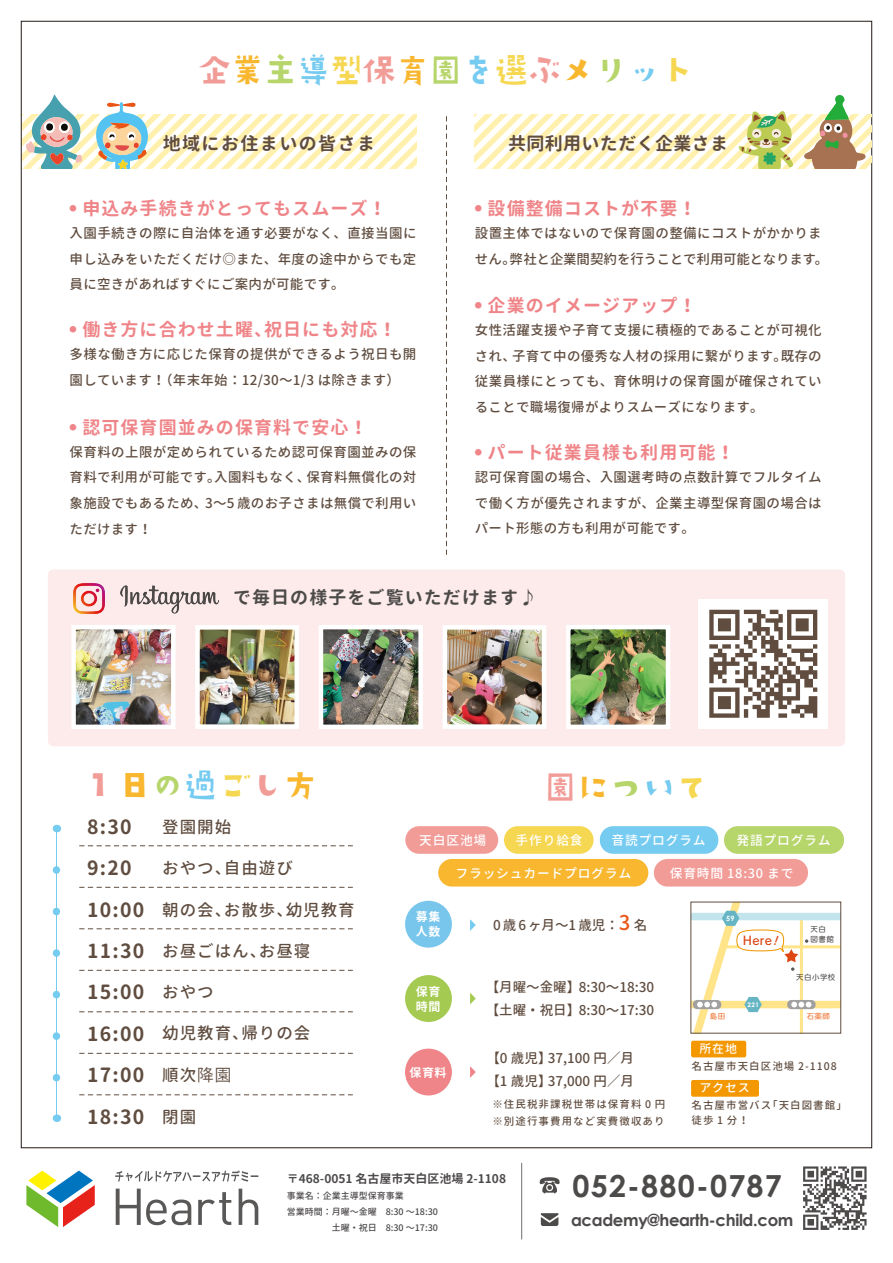
<style>
.page{position:relative;width:893px;height:1263px;background:#fff}
.page>*{position:absolute;margin:0;border:0;box-sizing:border-box;transform-origin:0 0}
.t1{font:37.5px "AB kirigirisu";letter-spacing:-.12em;color:#f29c98}
.t2{font:700 30.45px "Century Gothic";letter-spacing:.04em;color:#4d4a4a}
.t3{font:700 19.5px/41.4px "Gen Jyuu Gothic";letter-spacing:.06em;color:#604d40}
.t4{font:700 18px "Gen Jyuu Gothic";letter-spacing:.06em;color:#ef8589}
.t5{font:700 18px "Gen Jyuu Gothic";letter-spacing:.06em;color:#4d4a4a}
.t6{font:700 18px "Gen Jyuu Gothic";letter-spacing:.02em;color:#604d40}
.t7{font:700 18px "Gen Jyuu Gothic";letter-spacing:.08em;color:#604d40}
.t8{font:500 16.5px "Gen Jyuu Gothic";letter-spacing:.06em;color:#604d40}
.t9{font:700 16.5px "Century Gothic";letter-spacing:-.02em;color:#4d4a4a}
.t10{font:500 13.5px/25.5px "Gen Jyuu Gothic";letter-spacing:.025em;color:#604d40;text-align:justify}
.t11{font:500 13.5px/23.1px "Gen Jyuu Gothic";color:#604d40}
.t12{font:500 13.5px "Gen Jyuu Gothic";letter-spacing:.15em;color:#604d40}
.t13{font:500 12.75px "Gen Jyuu Gothic";letter-spacing:.06em;color:#fff}
.t14{font:700 12px "Gen Jyuu Gothic";color:#4d4a4a}
.t15{font:700 12px/15px "Gen Jyuu Gothic";letter-spacing:.04em;color:#fff}
.t16{font:500 12px "Gen Jyuu Gothic";letter-spacing:.06em;color:#fff}
.t17{font:12px "Rodin Pro N DB";color:#db4514}
.t18{font:500 10.5px/17.1px "Gen Jyuu Gothic";letter-spacing:.1em;color:#604d40}
.t19{font:500 9px/15.8px "Gen Jyuu Gothic";color:#4d4a4a}
.t20{font:7.5px "Hira Maru Pro W4";letter-spacing:.06em;color:#3f3b3a}
.t21{font:7.5px "Hira Maru Pro W4";color:#ec6922}
.t22{font:700 7.2px "Century Gothic";color:#fff}
.t23{font:700 6.3px "Century Gothic";color:#fff}
.s1{color:#f8b72f}
.s2{color:#b6d56a}
.s3{color:#76cbf1}
.s4{color:#f6d751}
.s5{font-weight:700;font-size:19.5px}
.s6{font-weight:500;font-size:16.5px}
.s7{font-family:"Koz Go Pr 6 N";font-weight:400;font-size:16.5px}
.s8{font-size:20.25px;color:#ea5516}
</style>
<div class="page">
<div style="left:48px;top:569px;width:797px;height:177px;background:#fcebea;border-radius:5px"></div>
<div style="left:405px;top:826px;width:93px;height:28px;background:#f29c98;border-radius:14px"></div>
<svg style="left:446px;top:116px;width:1px;height:439px"></svg>
<div style="left:438px;top:859px;width:210px;height:27px;background:#f8b72f;border-radius:14px"></div>
<div style="left:654px;top:859px;width:154px;height:27px;background:#f29c98;border-radius:14px"></div>
<div style="left:504px;top:826px;width:90px;height:28px;background:#f6d751;border-radius:14px"></div>
<div style="left:600px;top:826px;width:118px;height:28px;background:#76cbf1;border-radius:13px"></div>
<div style="left:724px;top:826px;width:120px;height:28px;background:#b6d56a;border-radius:14px"></div>
<svg style="left:26px;top:1170px;width:69px;height:57px"></svg>
<svg style="left:116px;top:1188px;width:75px;height:37px"></svg>
<svg style="left:198px;top:1192px;width:33px;height:33px"></svg>
<svg style="left:239px;top:1188px;width:19px;height:37px"></svg>
<svg style="left:115px;top:1170px;width:143px;height:12px"></svg>
<hr style="left:521px;top:1163px;width:1px;height:76px;background:#72716e">
<svg style="left:539px;top:1177px;width:21px;height:16px"></svg>
<svg style="left:541px;top:1213px;width:17px;height:13px"></svg>
<svg style="left:803px;top:1166px;width:64px;height:64px"></svg>
<hr style="left:56px;top:828px;width:1px;height:290px;background:#76cbf1">
<svg style="left:79px;top:845px;width:274px;height:1px"></svg>
<svg style="left:79px;top:887px;width:274px;height:1px"></svg>
<svg style="left:79px;top:928px;width:274px;height:1px"></svg>
<svg style="left:79px;top:970px;width:274px;height:1px"></svg>
<svg style="left:79px;top:1011px;width:274px;height:1px"></svg>
<svg style="left:79px;top:1053px;width:274px;height:1px"></svg>
<svg style="left:79px;top:1094px;width:274px;height:1px"></svg>
<img style="left:120px;top:585px;width:99px;height:29px">
<img style="left:74px;top:583px;width:30px;height:31px">
<img style="left:76px;top:630px;width:95px;height:94px">
<div style="left:71px;top:625px;width:105px;height:104px;border:4px solid #fff"></div>
<img style="left:200px;top:630px;width:94px;height:94px">
<div style="left:195px;top:625px;width:104px;height:104px;border:4px solid #fff"></div>
<img style="left:324px;top:630px;width:94px;height:94px">
<div style="left:319px;top:625px;width:104px;height:104px;border:4px solid #fff"></div>
<img style="left:571px;top:630px;width:94px;height:94px">
<div style="left:566px;top:625px;width:104px;height:104px;border:4px solid #fff"></div>
<img style="left:448px;top:630px;width:93px;height:94px">
<div style="left:443px;top:625px;width:103px;height:104px;border:4px solid #fff"></div>
<div style="left:691px;top:913px;width:150px;height:7px;background:#c2e5ed"></div>
<hr style="left:723px;top:945px;width:118px;height:3px;background:#ffe489">
<div style="left:691px;top:1001px;width:150px;height:7px;background:#ffe489"></div>
<svg style="left:787px;top:1000px;width:29px;height:9px"></svg>
<div style="left:691px;top:1041px;width:55px;height:16px;background:#f39800;border-radius:2px"></div>
<div style="left:691px;top:1080px;width:68px;height:17px;background:#f39800;border-radius:2px"></div>
<svg style="left:22px;top:115px;width:394px;height:53px"></svg>
<svg style="left:475px;top:115px;width:396px;height:53px"></svg>
<svg style="left:25px;top:95px;width:58px;height:73px"></svg>
<svg style="left:94px;top:102px;width:55px;height:66px"></svg>
<svg style="left:803px;top:95px;width:63px;height:73px"></svg>
<svg style="left:739px;top:111px;width:55px;height:57px"></svg>
<svg style="left:53px;top:870px;width:7px;height:212px"></svg>
<div style="left:405px;top:901px;width:47px;height:47px;background:#79c6ec;border-radius:50%"></div>
<svg style="left:470px;top:919px;width:6px;height:12px"></svg>
<div style="left:405px;top:975px;width:47px;height:47px;background:#a5ca51;border-radius:50%"></div>
<svg style="left:470px;top:993px;width:6px;height:11px"></svg>
<div style="left:405px;top:1048px;width:47px;height:47px;background:#ef8589;border-radius:50%"></div>
<svg style="left:470px;top:1066px;width:6px;height:12px"></svg>
<div style="left:699px;top:599px;width:129px;height:129px;background:#fff"></div>
<svg style="left:709px;top:610px;width:108px;height:108px"></svg>
<div style="left:690px;top:902px;width:151px;height:131px;border:1px solid #604d40"></div>
<svg style="left:691px;top:902px;width:120px;height:131px"></svg>
<h1 class="t1" style="left:196px;top:52px;width:501px">企<span class="s1">業</span><span class="s2">主</span><span class="s3">導</span><span class="s4">型</span>保<span class="s1">育</span><span class="s2">園</span><span class="s3">を</span><span class="s4">選</span>ぶ<span class="s1">メ</span><span class="s2">リ</span><span class="s3">ッ</span><span class="s4">ト</span></h1>
<h3 class="t7" style="left:163px;top:131px;width:214px">地域にお住まいの皆さま</h3>
<h3 class="t6" style="left:508px;top:131px;width:221px">共同利用いただく企業さま</h3>
<h3 class="t4" style="left:70px;top:195px;width:318px"><sup>●</sup> 申込み手続きがとってもスムーズ！</h3>
<p class="t10" style="left:70px;top:220px;width:348px">入園手続きの際に自治体を通す必要がなく、直接当園に申し込みをいただくだけ◎また、年度の途中からでも定員に空きがあればすぐにご案内が可能です。</p>
<h3 class="t4" style="left:70px;top:316px;width:329px"><sup>●</sup> 働き方に合わせ土曜、祝日にも対応！</h3>
<p class="t10" style="left:70px;top:341px;width:348px">多様な働き方に応じた保育の提供ができるよう祝日も開園しています！（年末年始：12/30〜1/3 は除きます）</p>
<h3 class="t4" style="left:70px;top:414px;width:299px"><sup>●</sup> 認可保育園並みの保育料で安心！</h3>
<p class="t10" style="left:70px;top:439px;width:348px">保育料の上限が定められているため認可保育園並みの保育料で利用が可能です。入園料もなく、保育料無償化の対象施設でもあるため、3〜5 歳のお子さまは無償で利用いただけます！</p>
<h3 class="t4" style="left:475px;top:195px;width:223px"><sup>●</sup> 設備整備コストが不要！</h3>
<p class="t10" style="left:475px;top:220px;width:355px">設置主体ではないので保育園の整備にコストがかかりません。弊社と企業間契約を行うことで利用可能となります。</p>
<h3 class="t4" style="left:475px;top:292px;width:223px"><sup>●</sup> 企業のイメージアップ！</h3>
<p class="t10" style="left:475px;top:317px;width:348px">女性活躍支援や子育て支援に積極的であることが可視化され、子育て中の優秀な人材の採用に繋がります。既存の従業員様にとっても、育休明けの保育園が確保されていることで職場復帰がよりスムーズになります。</p>
<h3 class="t4" style="left:475px;top:439px;width:261px"><sup>●</sup> パート従業員様も利用可能！</h3>
<p class="t10" style="left:475px;top:464px;width:348px">認可保育園の場合、入園選考時の点数計算でフルタイムで働く方が優先されますが、企業主導型保育園の場合はパート形態の方も利用が可能です。</p>
<h3 class="t5" style="left:233px;top:584px;width:306px">で毎日の様子をご覧いただけます♪</h3>
<h1 class="t1" style="left:87px;top:766px;width:233px">1 <span class="s1">日</span><span class="s2">の</span><span class="s3">過</span><span class="s4">ご</span>し<span class="s1">方</span></h1>
<h1 class="t1" style="left:542px;top:768px;width:171px">園<span class="s1">に</span><span class="s2">つ</span><span class="s3">い</span><span class="s4">て</span></h1>
<h3 class="t3" style="left:87px;top:805px;width:46px">8:30</h3>
<p class="t8" style="left:162px;top:815px;width:70px">登園開始</p>
<h3 class="t3" style="left:87px;top:847px;width:46px">9:20</h3>
<p class="t8" style="left:162px;top:856px;width:132px">おやつ、自由遊び</p>
<p class="t8" style="left:87px;top:897px;width:269px"><span class="s5">10:00</span> 朝の会、お散歩、幼児教育</p>
<p class="t8" style="left:87px;top:939px;width:225px"><span class="s5">11:30</span> お昼ごはん、お昼寝</p>
<h3 class="t3" style="left:87px;top:971px;width:128px">15:00 <span class="s6">おやつ</span></h3>
<p class="t8" style="left:87px;top:1021px;width:225px"><span class="s5">16:00</span> 幼児教育、帰りの会</p>
<h3 class="t3" style="left:87px;top:1054px;width:145px">17:00 <span class="s6">順次</span><span class="s7">降園<br></span>18:30 <span class="s6">閉園</span></h3>
<p class="t13" style="left:516px;top:831px;width:69px">手作り給食</p>
<p class="t13" style="left:611px;top:831px;width:96px">音読プログラム</p>
<p class="t13" style="left:736px;top:831px;width:96px">発語プログラム</p>
<p class="t13" style="left:419px;top:831px;width:69px">天白区池場</p>
<p class="t13" style="left:456px;top:864px;width:177px">フラッシュカードプログラム</p>
<p class="t13" style="left:670px;top:864px;width:125px">保育時間 18:30 まで</p>
<p class="t15" style="left:416px;top:909px;width:26px">募集人数</p>
<p class="t12" style="left:493px;top:915px;width:156px">0歳6ヶ月〜1歳児：<span class="s8">3</span> 名</p>
<p class="t22" style="left:726px;top:914px;width:10px">59</p>
<p class="t20" style="left:811px;top:923px;width:17px">天白</p>
<p class="t17" style="left:743px;top:933px;width:31px">Here</p>
<p class="t20" style="left:811px;top:933px;width:25px">図書館</p>
<p class="t15" style="left:416px;top:983px;width:26px">保育時間</p>
<p class="t15" style="left:410px;top:1064px;width:38px">保育料</p>
<p class="t11" style="left:486px;top:975px;width:170px">【月曜〜金曜】8:30〜18:30【土曜・祝日】8:30〜17:30</p>
<p class="t11" style="left:486px;top:1046px;width:149px">【0 歳児】37,100 円／月【1 歳児】37,000 円／月</p>
<p class="t18" style="left:492px;top:1095px;width:174px">※住民税非課税世帯は保育料 0 円※別途行事費用など実費徴収あり</p>
<p class="t23" style="left:748px;top:1000px;width:13px">221</p>
<p class="t20" style="left:796px;top:971px;width:41px">天白小学校</p>
<p class="t21" style="left:710px;top:1009px;width:17px">島田</p>
<p class="t21" style="left:807px;top:1009px;width:25px">石薬師</p>
<p class="t16" style="left:700px;top:1040px;width:39px">所在地</p>
<p class="t18" style="left:691px;top:1057px;width:147px">名古屋市天白区池場 2-1108</p>
<p class="t16" style="left:700px;top:1079px;width:52px">アクセス</p>
<p class="t18" style="left:691px;top:1098px;width:157px;line-height:14.1px">名古屋市営バス「天白図書館」徒歩 1 分！</p>
<p class="t14" style="left:287px;top:1169px;width:221px">〒468-0051 名古屋市天白区池場 2-1108</p>
<h2 class="t2" style="left:572px;top:1166px;width:211px">052-880-0787</h2>
<p class="t9" style="left:571px;top:1210px;width:224px">academy@hearth-child.com</p>
<p class="t19" style="left:287px;top:1188px;width:153px">事業名：企業主導型保育事業<br>営業時間：月曜〜金曜　8:30 〜18:30　　　　　土曜・祝日　8:30 〜17:30</p>
</div>
